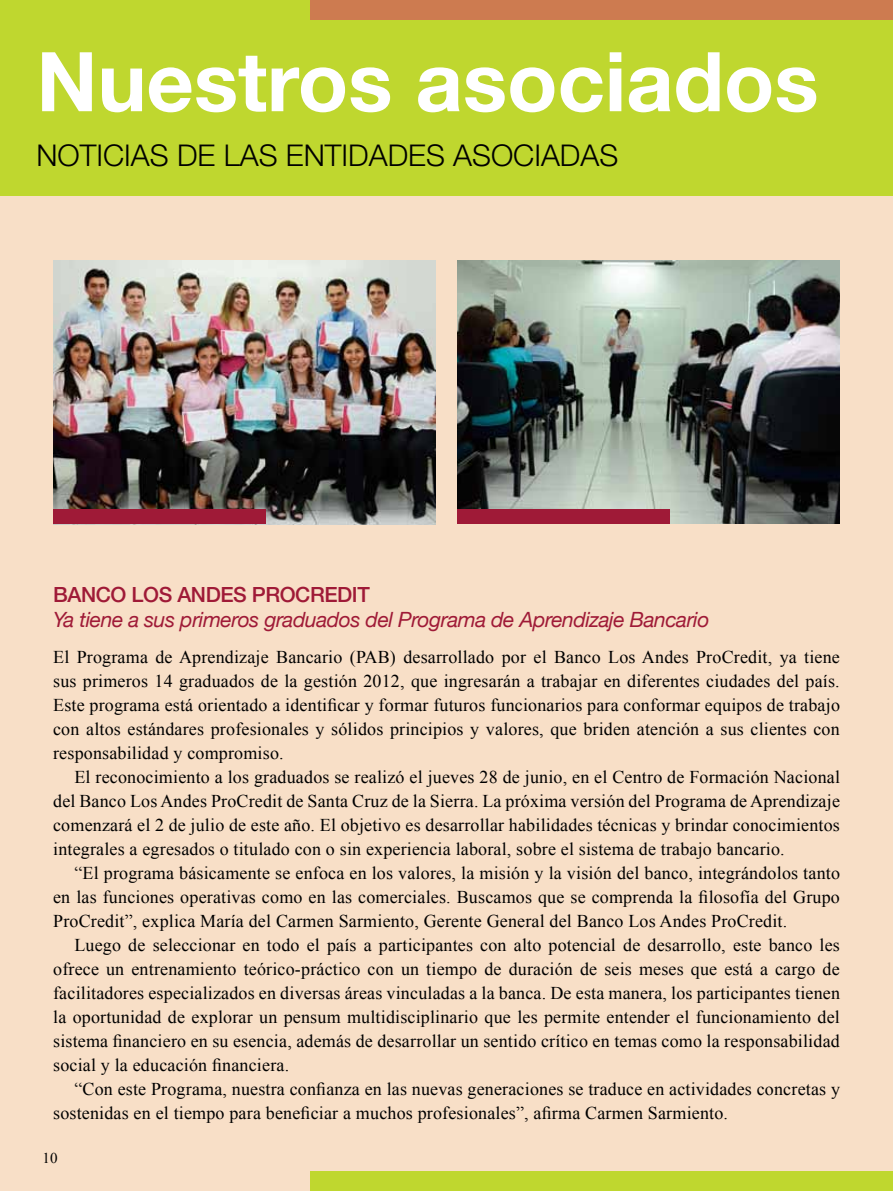
<style>
.page{position:relative;width:893px;height:1191px;background:#fff}
.page>*{position:absolute;margin:0;border:0;box-sizing:border-box;transform-origin:0 0}
.t1{font:700 82.5px "Helvetica Neue LT Std";color:#fff}
.t2{font:300 30px "Helvetica Neue LT Std";color:#000}
.t3{font:italic 21px "Helvetica Neue";letter-spacing:-.02em;color:#9f1a37}
.t4{font:500 21px "Helvetica Neue LT Std";letter-spacing:-.02em;color:#9f1a37}
.t5{font:18px/24px "Times New Roman";letter-spacing:.01em;color:#000;text-align:justify}
.t6{font:15px "Times New Roman";color:#000}
</style>
<div class="page">
<div style="left:0;top:162px;width:893px;height:1029px;background:#f8dfc7"></div>
<div style="left:0;top:0;width:893px;height:196px;background:#bfd72f"></div>
<img style="left:53px;top:261px;width:383px;height:263px">
<div style="left:53px;top:509px;width:213px;height:15px;background:#9f1a37"></div>
<img style="left:457px;top:260px;width:383px;height:264px">
<div style="left:457px;top:509px;width:213px;height:15px;background:#9f1a37"></div>
<div style="left:310px;top:1171px;width:583px;height:20px;background:#bfd72f"></div>
<div style="left:310px;top:0;width:583px;height:19px;background:#cd7b50"></div>
<h1 class="t1" style="left:36px;top:31px;width:784px">Nuestros asociados</h1>
<h2 class="t2" style="left:36px;top:137px;width:583px">NOTICIAS DE LAS ENTIDADES ASOCIADAS</h2>
<p class="t4" style="left:53px;top:582px;width:318px">BANCO LOS ANDES PROCREDIT</p>
<p class="t3" style="left:53px;top:607px;width:658px">Ya tiene a sus primeros graduados del Programa de Aprendizaje Bancario</p>
<p class="t5" style="left:53px;top:645px;width:788px">El Programa de Aprendizaje Bancario (PAB) desarrollado por el Banco Los Andes ProCredit, ya tiene sus primeros 14 graduados de la gestión 2012, que ingresarán a trabajar en diferentes ciudades del país.<br>Este programa está orientado a identificar y formar futuros funcionarios para conformar equipos de trabajo con altos estándares profesionales y sólidos principios y valores, que briden atención a sus clientes con responsabilidad y compromiso.</p>
<p class="t5" style="left:53px;top:765px;width:788px;text-indent:21px">El reconocimiento a los graduados se realizó el jueves 28 de junio, en el Centro de Formación Nacional del Banco Los Andes ProCredit de Santa Cruz de la Sierra. La próxima versión del Programa de Aprendizaje comenzará el 2 de julio de este año. El objetivo es desarrollar habilidades técnicas y brindar conocimientos integrales a egresados o titulado con o sin experiencia laboral, sobre el sistema de trabajo bancario.</p>
<p class="t5" style="left:53px;top:861px;width:788px;text-indent:21px">“El programa básicamente se enfoca en los valores, la misión y la visión del banco, integrándolos tanto en las funciones operativas como en las comerciales. Buscamos que se comprenda la filosofía del Grupo ProCredit”, explica María del Carmen Sarmiento, Gerente General del Banco Los Andes ProCredit.</p>
<p class="t5" style="left:53px;top:933px;width:788px;text-indent:21px">Luego de seleccionar en todo el país a participantes con alto potencial de desarrollo, este banco les ofrece un entrenamiento teórico-práctico con un tiempo de duración de seis meses que está a cargo de facilitadores especializados en diversas áreas vinculadas a la banca. De esta manera, los participantes tienen la oportunidad de explorar un pensum multidisciplinario que les permite entender el funcionamiento del sistema financiero en su esencia, además de desarrollar un sentido crítico en temas como la responsabilidad social y la educación financiera.</p>
<p class="t5" style="left:53px;top:1077px;width:788px;text-indent:21px">“Con este Programa, nuestra confianza en las nuevas generaciones se traduce en actividades concretas y sostenidas en el tiempo para beneficiar a muchos profesionales”, afirma Carmen Sarmiento.</p>
<p class="t6" style="left:43px;top:1148px;width:16px">10</p>
</div>
